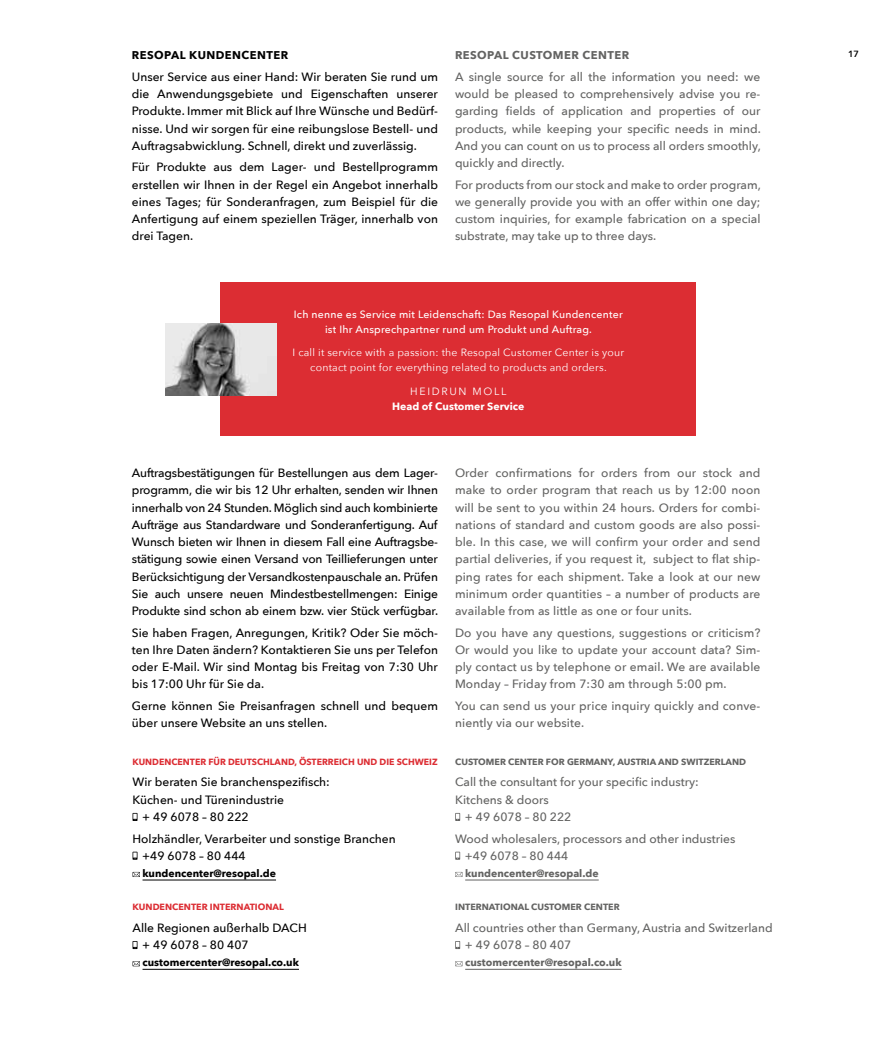
<style>
.page{position:relative;width:893px;height:1038px;background:#fff}
.page>*{position:absolute;margin:0;border:0;box-sizing:border-box;transform-origin:0 0}
.t1{font:500 12px/17.2px "Avenir Next";color:#000;text-align:justify}
.t2{font:500 12px/17.2px "Avenir Next";color:#636362;text-align:justify}
.t3{font:700 11.25px "Avenir Next";letter-spacing:.04em;color:#636362}
.t4{font:700 11.25px "Avenir Next";letter-spacing:.04em;color:#000}
.t5{font:10.5px/15px "Avenir Next";letter-spacing:.02em;color:#fff;text-align:center}
.t6{font:500 10.5px/15px "Avenir Next";letter-spacing:.02em;color:#fff;text-align:center}
.t7{font:700 10.5px "Avenir Next";color:#000}
.t8{font:700 10.5px "Avenir Next";color:#636362}
.t9{font:700 10.5px "Avenir Next";color:#fff}
.t10{font:10.5px "Avenir Next";letter-spacing:.16em;color:#fff}
.t11{font:700 9px "Avenir Next";color:#dc2d33}
.t12{font:700 9px "Avenir Next";color:#636362}
.t13{font:600 9px "Avenir Next";color:#000}
</style>
<div class="page">
<div style="left:221px;top:282px;width:475px;height:153px;background:#dc2d33"></div>
<hr style="left:143px;top:879px;width:133px;height:1px;background:#000">
<hr style="left:143px;top:969px;width:156px;height:1px;background:#000">
<svg style="left:133px;top:813px;width:5px;height:8px"></svg>
<svg style="left:133px;top:851px;width:5px;height:8px"></svg>
<svg style="left:133px;top:871px;width:7px;height:6px"></svg>
<svg style="left:133px;top:941px;width:5px;height:8px"></svg>
<svg style="left:133px;top:961px;width:7px;height:5px"></svg>
<hr style="left:465px;top:879px;width:134px;height:1px;background:#636362">
<hr style="left:465px;top:969px;width:157px;height:1px;background:#636362">
<svg style="left:455px;top:813px;width:5px;height:8px"></svg>
<svg style="left:455px;top:851px;width:5px;height:8px"></svg>
<svg style="left:455px;top:871px;width:8px;height:6px"></svg>
<svg style="left:455px;top:941px;width:5px;height:8px"></svg>
<svg style="left:455px;top:961px;width:8px;height:5px"></svg>
<img style="left:166px;top:323px;width:110px;height:72px">
<p class="t4" style="left:132px;top:46px;width:158px">RESOPAL KUNDENCENTER</p>
<p class="t13" style="left:848px;top:46px;width:12px">17</p>
<p class="t1" style="left:132px;top:68px;width:308px">Unser Service aus einer Hand: Wir beraten Sie rund um die Anwendungsgebiete und Eigenschaften unserer Produkte. Immer mit Blick auf Ihre Wünsche und Bedürf&shy;nisse. Und wir sorgen für eine reibungslose Bestell- und Auftragsabwicklung. Schnell, direkt und zuverlässig.</p>
<p class="t1" style="left:132px;top:158px;width:308px">Für Produkte aus dem Lager- und Bestellprogramm erstellen wir Ihnen in der Regel ein Angebot innerhalb eines Tages; für Sonderanfragen, zum Beispiel für die Anfertigung auf einem speziellen Träger, innerhalb von drei Tagen.</p>
<p class="t3" style="left:455px;top:46px;width:176px">RESOPAL CUSTOMER CENTER</p>
<p class="t2" style="left:455px;top:68px;width:307px">A single source for all the information you need: we would be pleased to comprehensively advise you re&shy;garding fields of application and properties of our products, while keeping your specific needs in mind.<br>And you can count on us to process all orders smoothly, quickly and directly.</p>
<p class="t2" style="left:455px;top:175px;width:307px">For products from our stock and make to order program, we generally provide you with an offer within one day; custom inquiries, for example fabrication on a special substrate, may take up to three days.</p>
<p class="t6" style="left:294px;top:306px;width:330px">Ich nenne es Service mit Leidenschaft: Das Resopal Kundencenter ist Ihr Ansprechpartner rund um Produkt und Auftrag.</p>
<p class="t5" style="left:293px;top:345px;width:333px">I call it service with a passion: the Resopal Customer Center is your contact point for everything related to products and orders.</p>
<p class="t10" style="left:410px;top:382px;width:98px">HEIDRUN MOLL</p>
<p class="t9" style="left:392px;top:397px;width:134px">Head of Customer Service</p>
<p class="t1" style="left:132px;top:464px;width:308px">Auftragsbestätigungen für Bestellungen aus dem Lager&shy;programm, die wir bis 12 Uhr erhalten, senden wir Ihnen innerhalb von 24 Stunden. Möglich sind auch kombinierte Aufträge aus Standardware und Sonderanfertigung. Auf Wunsch bieten wir Ihnen in diesem Fall eine Auftragsbe&shy;stätigung sowie einen Versand von Teillieferungen unter Berücksichtigung der Versandkostenpauschale an. Prüfen Sie auch unsere neuen Mindestbestellmengen: Einige Produkte sind schon ab einem bzw. vier Stück verfügbar.</p>
<p class="t1" style="left:132px;top:623px;width:308px">Sie haben Fragen, Anregungen, Kritik? Oder Sie möch&shy;ten Ihre Daten ändern? Kontaktieren Sie uns per Telefon oder E-Mail. Wir sind Montag bis Freitag von 7:30 Uhr bis 17:00 Uhr für Sie da.</p>
<p class="t1" style="left:132px;top:696px;width:308px">Gerne können Sie Preisanfragen schnell und bequem über unsere Website an uns stellen.</p>
<p class="t11" style="left:133px;top:754px;width:307px">KUNDENCENTER FÜR DEUTSCHLAND, ÖSTERREICH UND DIE SCHWEIZ</p>
<p class="t1" style="left:133px;top:773px;width:199px">Wir beraten Sie branchenspezifisch:</p>
<p class="t1" style="left:133px;top:790px;width:153px">Küchen- und Türenindustrie</p>
<p class="t1" style="left:142px;top:807px;width:108px">+ 49 6078 – 80 222</p>
<p class="t1" style="left:142px;top:829px;width:255px;text-indent:-10px">Holzhändler, Verarbeiter und sonstige Branchen +49 6078 – 80 444</p>
<p class="t7" style="left:143px;top:864px;width:135px">kundencenter@resopal.de</p>
<p class="t11" style="left:133px;top:899px;width:153px">KUNDENCENTER INTERNATIONAL</p>
<p class="t1" style="left:142px;top:918px;width:166px;text-indent:-10px">Alle Regionen außerhalb DACH + 49 6078 – 80 407</p>
<p class="t7" style="left:143px;top:953px;width:158px">customercenter@resopal.co.uk</p>
<p class="t2" style="left:455px;top:464px;width:307px">Order confirmations for orders from our stock and make to order program that reach us by 12:00 noon will be sent to you within 24 hours. Orders for combi&shy;nations of standard and custom goods are also possi&shy;ble. In this case, we will confirm your order and send partial deliveries, if you request it, subject to flat ship&shy;ping rates for each shipment. Take a look at our new minimum order quantities – a number of products are available from as little as one or four units.</p>
<p class="t2" style="left:455px;top:623px;width:307px">Do you have any questions, suggestions or criticism?<br>Or would you like to update your account data? Sim&shy;ply contact us by telephone or email. We are available Monday – Friday from 7:30 am through 5:00 pm.</p>
<p class="t2" style="left:455px;top:696px;width:307px">You can send us your price inquiry quickly and conve&shy;niently via our website.</p>
<p class="t12" style="left:455px;top:754px;width:292px">CUSTOMER CENTER FOR GERMANY, AUSTRIA AND SWITZERLAND</p>
<p class="t2" style="left:455px;top:773px;width:245px">Call the consultant for your specific industry:</p>
<p class="t2" style="left:455px;top:790px;width:95px">Kitchens &amp; doors</p>
<p class="t2" style="left:465px;top:807px;width:108px">+ 49 6078 – 80 222</p>
<p class="t2" style="left:465px;top:829px;width:272px;text-indent:-10px">Wood wholesalers, processors and other industries +49 6078 – 80 444</p>
<p class="t8" style="left:465px;top:864px;width:135px">kundencenter@resopal.de</p>
<p class="t12" style="left:455px;top:899px;width:166px">INTERNATIONAL CUSTOMER CENTER</p>
<p class="t2" style="left:465px;top:918px;width:309px;text-indent:-10px">All countries other than Germany, Austria and Switzerland + 49 6078 – 80 407</p>
<p class="t8" style="left:465px;top:953px;width:158px">customercenter@resopal.co.uk</p>
</div>
